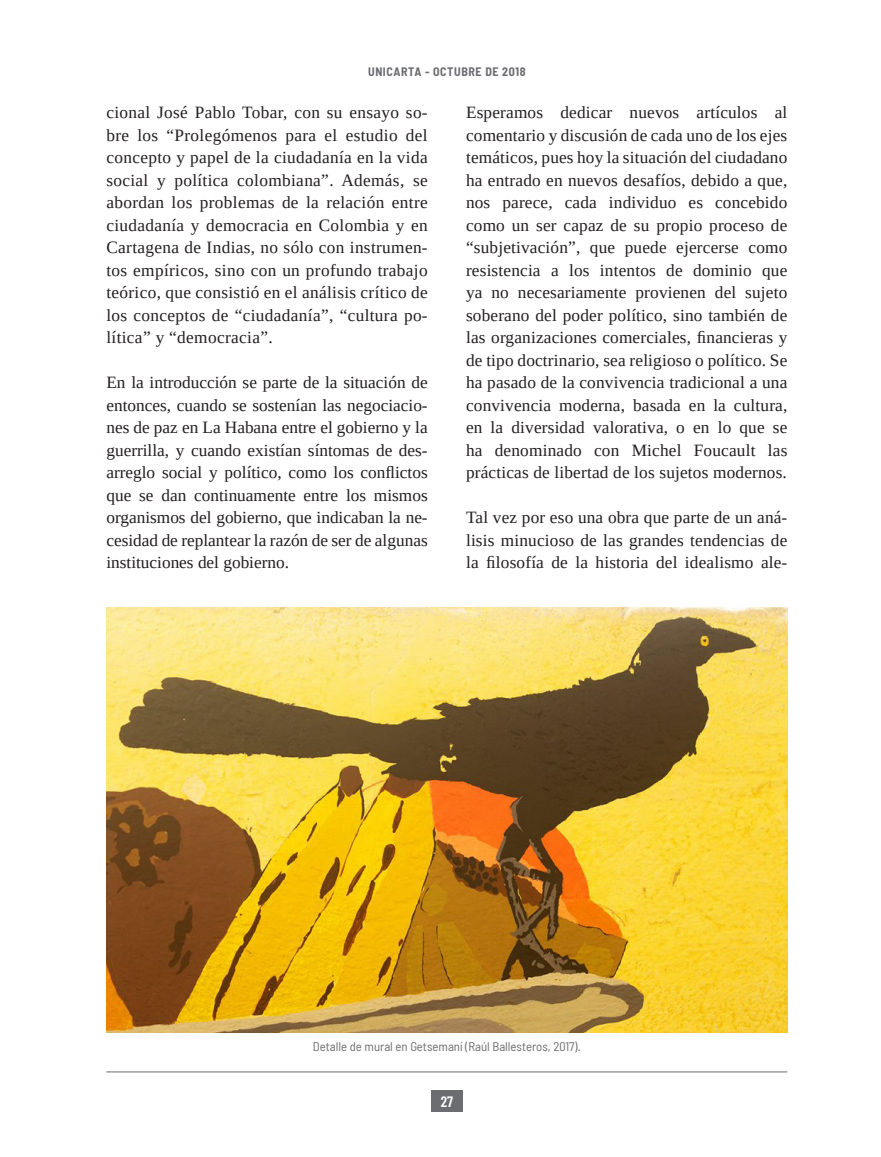
<style>
.page{position:relative;width:881px;height:1157px;background:#fff}
.page>*{position:absolute;margin:0;border:0;box-sizing:border-box;transform-origin:0 0}
.t1{font:17.25px/22.5px "Tinos";letter-spacing:.01em;color:#231f20;text-align:justify}
.t2{font:600 15px "Barlow Condensed";color:#fff}
.t3{font:semi-condensed 12.6px "Barlow";color:#6c6d70}
.t4{font:700 semi-condensed 12px "Barlow";letter-spacing:.05em;color:#6c6d70}
</style>
<div class="page">
<hr style="left:106px;top:1071px;width:681px;height:1px;background:#6c6d70">
<div style="left:431px;top:1090px;width:31px;height:21px;background:#6c6d70"></div>
<img style="left:106px;top:607px;width:681px;height:425px">
<p class="t4" style="left:368px;top:64px;width:159px">UNICARTA - OCTUBRE DE 2018</p>
<p class="t1" style="left:106px;top:101px;width:323px">cional José Pablo Tobar, con su ensayo so&shy;bre los “Prolegómenos para el estudio del concepto y papel de la ciudadanía en la vida social y política colombiana”. Además, se abordan los problemas de la relación entre ciudadanía y democracia en Colombia y en Cartagena de Indias, no sólo con instrumen&shy;tos empíricos, sino con un profundo trabajo teórico, que consistió en el análisis crítico de los conceptos de “ciudadanía”, “cultura po&shy;lítica” y “democracia”.</p>
<p class="t1" style="left:106px;top:371px;width:323px">En la introducción se parte de la situación de entonces, cuando se sostenían las negociacio&shy;nes de paz en La Habana entre el gobierno y la guerrilla, y cuando existían síntomas de des&shy;arreglo social y político, como los conflictos que se dan continuamente entre los mismos organismos del gobierno, que indicaban la ne&shy;cesidad de replantear la razón de ser de algunas instituciones del gobierno.</p>
<p class="t1" style="left:466px;top:101px;width:323px">Esperamos dedicar nuevos artículos al comentario y discusión de cada uno de los ejes temáticos, pues hoy la situación del ciudadano ha entrado en nuevos desafíos, debido a que, nos parece, cada individuo es concebido como un ser capaz de su propio proceso de “subjetivación”, que puede ejercerse como resistencia a los intentos de dominio que ya no necesariamente provienen del sujeto soberano del poder político, sino también de las organizaciones comerciales, financieras y de tipo doctrinario, sea religioso o político. Se ha pasado de la convivencia tradicional a una convivencia moderna, basada en la cultura, en la diversidad valorativa, o en lo que se ha denominado con Michel Foucault las prácticas de libertad de los sujetos modernos.</p>
<p class="t1" style="left:466px;top:506px;width:323px">Tal vez por eso una obra que parte de un aná&shy;lisis minucioso de las grandes tendencias de la filosofía de la historia del idealismo ale-</p>
<p class="t3" style="left:313px;top:1038px;width:269px">Detalle de mural en Getsemaní (Raúl Ballesteros, 2017).</p>
<p class="t2" style="left:440px;top:1092px;width:14px">27</p>
</div>
